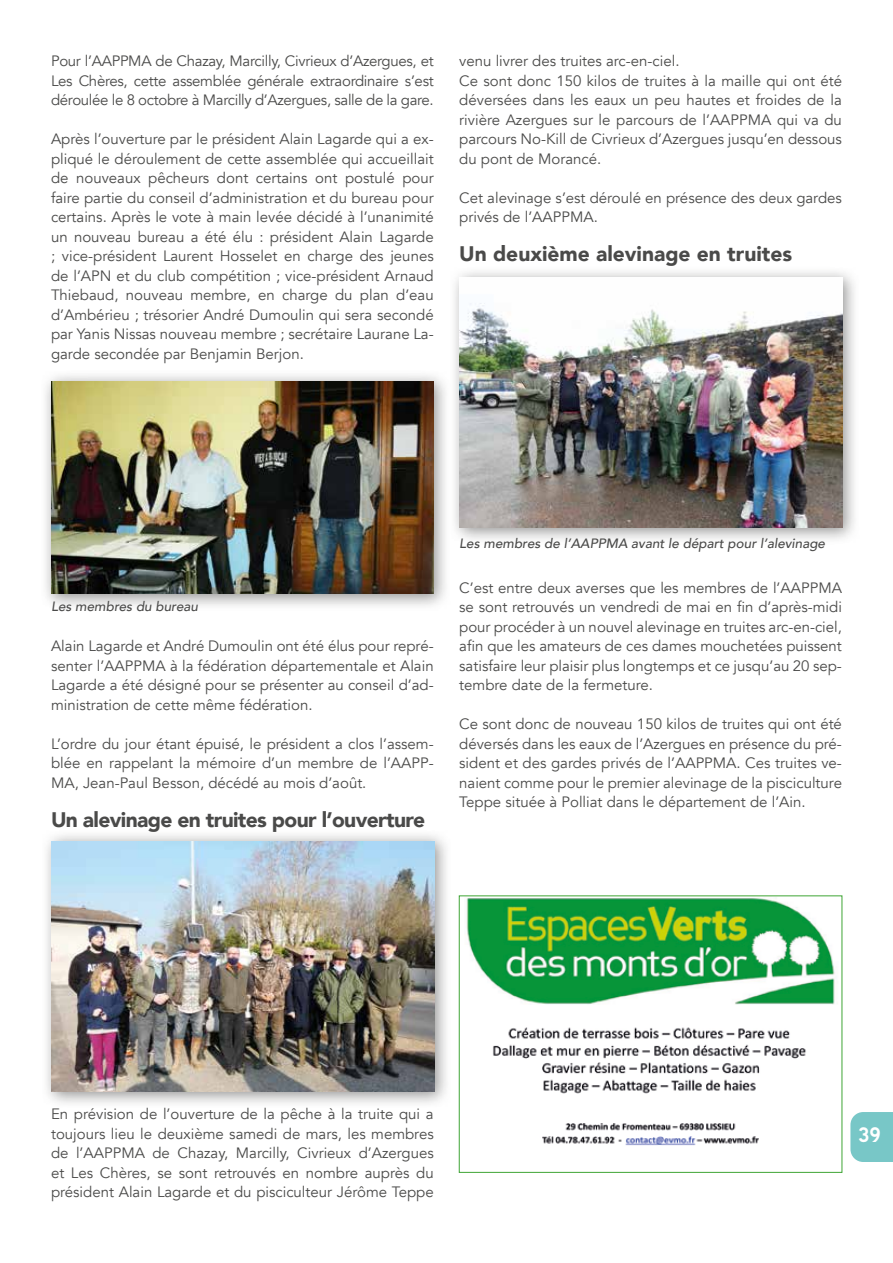
<style>
.page{position:relative;width:893px;height:1263px;background:#fff}
.page>*{position:absolute;margin:0;border:0;box-sizing:border-box;transform-origin:0 0}
.t1{font:900 21px "Avenir";letter-spacing:-.03em;color:#4a4a49}
.t2{font:900 21px "Avenir";color:#4a4a49}
.t3{font:700 21px "Aaux Next";color:#fff}
.t4{font:15px/19.5px "Avenir";color:#4a4a49;text-align:justify}
.t5{font:italic 500 13.5px "Avenir";color:#4a4a49}
</style>
<div class="page">
<div style="left:850px;top:1112px;width:43px;height:50px;background:#78c7c7"></div>
<div style="left:40px;top:370px;width:411px;height:241px;background:#727271;opacity:.75"></div>
<img style="left:51px;top:381px;width:383px;height:213px">
<div style="left:40px;top:830px;width:411px;height:278px;background:#727271;opacity:.75"></div>
<img style="left:52px;top:841px;width:382px;height:250px">
<div style="left:449px;top:266px;width:411px;height:279px;background:#727271;opacity:.75"></div>
<img style="left:460px;top:277px;width:383px;height:251px">
<img style="left:466px;top:898px;width:369px;height:248px">
<p class="t4" style="left:51px;top:51px;width:384px">Pour l’AAPPMA de Chazay, Marcilly, Civrieux d’Azergues, et Les Chères, cette assemblée générale extraordinaire s’est déroulée le 8 octobre à Marcilly d’Azergues, salle de la gare.</p>
<p class="t4" style="left:51px;top:129px;width:384px">Après l’ouverture par le président Alain Lagarde qui a ex&shy;pliqué le déroulement de cette assemblée qui accueillait de nouveaux pêcheurs dont certains ont postulé pour faire partie du conseil d’administration et du bureau pour certains. Après le vote à main levée décidé à l’unanimité un nouveau bureau a été élu : président Alain Lagarde ; vice-président Laurent Hosselet en charge des jeunes de l’APN et du club compétition ; vice-président Arnaud Thiebaud, nouveau membre, en charge du plan d’eau d’Ambérieu ; trésorier André Dumoulin qui sera secondé par Yanis Nissas nouveau membre ; secrétaire Laurane La&shy;garde secondée par Benjamin Berjon.</p>
<p class="t4" style="left:459px;top:51px;width:384px;text-align:left">venu livrer des truites arc-en-ciel.<br>Ce sont donc 150 kilos de truites à la maille qui ont été déversées dans les eaux un peu hautes et froides de la rivière Azergues sur le parcours de l’AAPPMA qui va du parcours No-Kill de Civrieux d’Azergues jusqu’en dessous du pont de Morancé.</p>
<p class="t4" style="left:459px;top:188px;width:384px">Cet alevinage s’est déroulé en présence des deux gardes privés de l’AAPPMA.</p>
<h1 class="t2" style="left:459px;top:236px;width:334px">Un deuxième alevinage en truites</h1>
<p class="t5" style="left:51px;top:598px;width:149px">Les membres du bureau</p>
<p class="t4" style="left:51px;top:636px;width:384px">Alain Lagarde et André Dumoulin ont été élus pour repré&shy;senter l’AAPPMA à la fédération départementale et Alain Lagarde a été désigné pour se présenter au conseil d’ad&shy;ministration de cette même fédération.</p>
<p class="t4" style="left:51px;top:734px;width:384px">L’ordre du jour étant épuisé, le président a clos l’assem&shy;blée en rappelant la mémoire d’un membre de l’AAPP-MA, Jean-Paul Besson, décédé au mois d’août.</p>
<h1 class="t1" style="left:51px;top:801px;width:375px">Un alevinage en truites pour l’ouverture</h1>
<p class="t5" style="left:459px;top:535px;width:367px">Les membres de l’AAPPMA avant le départ pour l’alevinage</p>
<p class="t4" style="left:459px;top:578px;width:384px">C’est entre deux averses que les membres de l’AAPPMA se sont retrouvés un vendredi de mai en fin d’après-midi pour procéder à un nouvel alevinage en truites arc-en-ciel, afin que les amateurs de ces dames mouchetées puissent satisfaire leur plaisir plus longtemps et ce jusqu’au 20 sep&shy;tembre date de la fermeture.</p>
<p class="t4" style="left:459px;top:714px;width:384px">Ce sont donc de nouveau 150 kilos de truites qui ont été déversés dans les eaux de l’Azergues en présence du pré&shy;sident et des gardes privés de l’AAPPMA. Ces truites ve&shy;naient comme pour le premier alevinage de la pisciculture Teppe située à Polliat dans le département de l’Ain.</p>
<p class="t4" style="left:51px;top:1104px;width:384px">En prévision de l’ouverture de la pêche à la truite qui a toujours lieu le deuxième samedi de mars, les membres de l’AAPPMA de Chazay, Marcilly, Civrieux d’Azergues et Les Chères, se sont retrouvés en nombre auprès du président Alain Lagarde et du pisciculteur Jérôme Teppe</p>
<h1 class="t3" style="left:858px;top:1119px;width:24px">39</h1>
</div>
